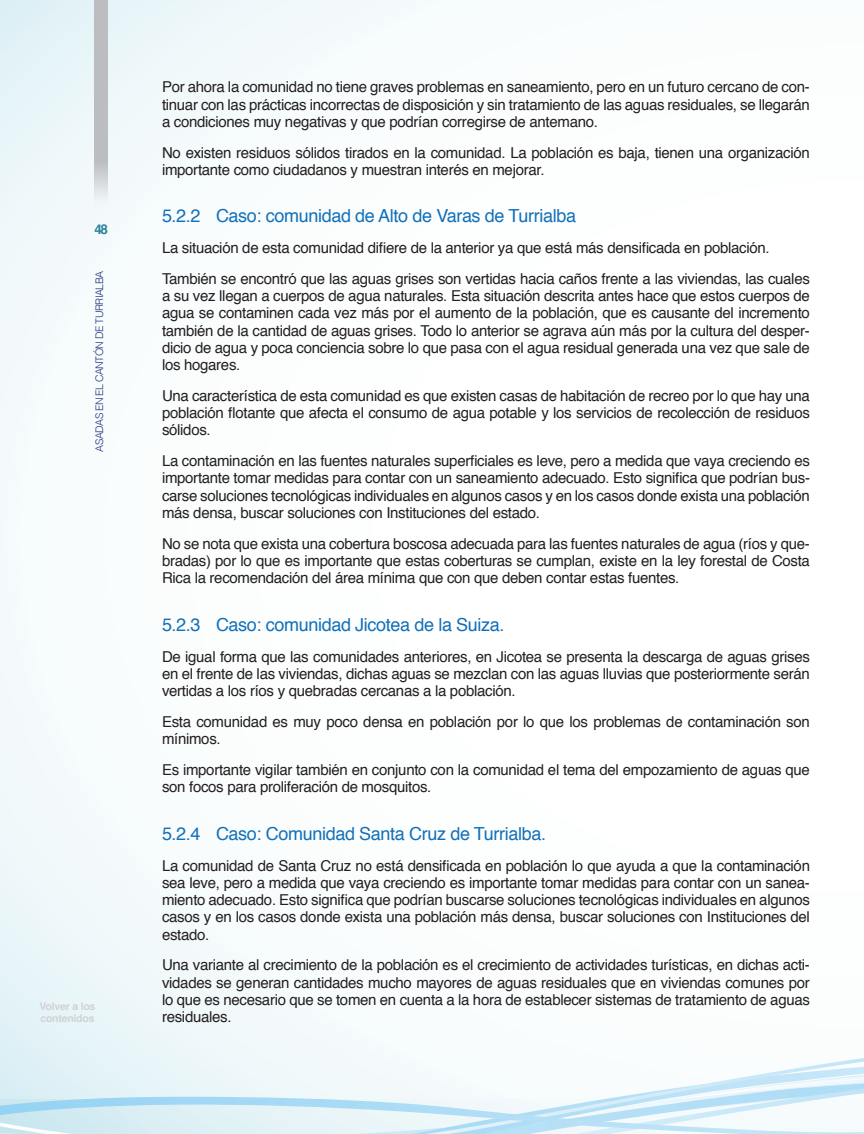
<style>
.page{position:relative;width:864px;height:1134px;background:#fff}
.page>*{position:absolute;margin:0;border:0;box-sizing:border-box;transform-origin:0 0}
.t1{font:18px "Helvetica";letter-spacing:-.02em;color:#1270b9}
.t2{font:15px/17.2px "Helvetica";letter-spacing:-.02em;color:#231f20;text-align:justify}
.t3{font:700 13.5px "Helvetica";color:#2d849b}
.t4{font:300 10.5px "Helvetica";letter-spacing:-.05em;color:#253980}
.t5{font:700 10.5px/12.1px "Helvetica";letter-spacing:-.02em;color:#d1d2d4}
</style>
<div class="page">
<div style="left:0;top:0;width:864px;height:1134px;background:linear-gradient(to right,#f4fafb,#fff)"></div>
<svg style="left:0;top:1058px;width:864px;height:9px"></svg>
<svg style="left:0;top:1067px;width:864px;height:67px"></svg>
<svg style="left:94px;top:0;width:14px;height:206px;fill:#bcbdc0"></svg>
<p class="t3" style="left:94px;top:219px;width:15px">48</p>
<p class="t4" style="left:90px;top:452px;width:182px;rotate:-90deg">ASADAS EN EL CANTÓN DE TURRIALBA</p>
<p class="t5" style="left:40px;top:1000px;width:57px">Volver a los contenidos</p>
<p class="t2" style="left:162px;top:79px;width:649px">Por ahora la comunidad no tiene graves problemas en saneamiento, pero en un futuro cercano de con&shy;tinuar con las prácticas incorrectas de disposición y sin tratamiento de las aguas residuales, se llegarán a condiciones muy negativas y que podrían corregirse de antemano.</p>
<p class="t2" style="left:162px;top:144px;width:649px">No existen residuos sólidos tirados en la comunidad. La población es baja, tienen una organización importante como ciudadanos y muestran interés en mejorar.</p>
<p class="t1" style="left:162px;top:202px;width:416px">5.2.2 Caso: comunidad de Alto de Varas de Turrialba</p>
<p class="t2" style="left:162px;top:233px;width:649px;line-height:30.8px">La situación de esta comunidad difiere de la anterior ya que está más densificada en población.<br>También se encontró que las aguas grises son vertidas hacia caños frente a las viviendas, las cuales</p>
<p class="t2" style="left:162px;top:288px;width:649px">a su vez llegan a cuerpos de agua naturales. Esta situación descrita antes hace que estos cuerpos de agua se contaminen cada vez más por el aumento de la población, que es causante del incremento también de la cantidad de aguas grises. Todo lo anterior se agrava aún más por la cultura del desper&shy;dicio de agua y poca conciencia sobre lo que pasa con el agua residual generada una vez que sale de los hogares.</p>
<p class="t2" style="left:162px;top:388px;width:650px">Una característica de esta comunidad es que existen casas de habitación de recreo por lo que hay una población flotante que afecta el consumo de agua potable y los servicios de recolección de residuos sólidos.</p>
<p class="t2" style="left:162px;top:453px;width:650px">La contaminación en las fuentes naturales superficiales es leve, pero a medida que vaya creciendo es importante tomar medidas para contar con un saneamiento adecuado. Esto significa que podrían bus&shy;carse soluciones tecnológicas individuales en algunos casos y en los casos donde exista una población más densa, buscar soluciones con Instituciones del estado.</p>
<p class="t2" style="left:162px;top:535px;width:649px">No se nota que exista una cobertura boscosa adecuada para las fuentes naturales de agua (ríos y que&shy;bradas) por lo que es importante que estas coberturas se cumplan, existe en la ley forestal de Costa Rica la recomendación del área mínima que con que deben contar estas fuentes.</p>
<p class="t1" style="left:162px;top:611px;width:344px">5.2.3 Caso: comunidad Jicotea de la Suiza.</p>
<p class="t2" style="left:162px;top:648px;width:649px">De igual forma que las comunidades anteriores, en Jicotea se presenta la descarga de aguas grises en el frente de las viviendas, dichas aguas se mezclan con las aguas lluvias que posteriormente serán vertidas a los ríos y quebradas cercanas a la población.</p>
<p class="t2" style="left:162px;top:713px;width:649px">Esta comunidad es muy poco densa en población por lo que los problemas de contaminación son mínimos.</p>
<p class="t2" style="left:162px;top:761px;width:649px">Es importante vigilar también en conjunto con la comunidad el tema del empozamiento de aguas que son focos para proliferación de mosquitos.</p>
<p class="t1" style="left:162px;top:820px;width:386px">5.2.4 Caso: Comunidad Santa Cruz de Turrialba.</p>
<p class="t2" style="left:162px;top:857px;width:650px">La comunidad de Santa Cruz no está densificada en población lo que ayuda a que la contaminación sea leve, pero a medida que vaya creciendo es importante tomar medidas para contar con un sanea&shy;miento adecuado. Esto significa que podrían buscarse soluciones tecnológicas individuales en algunos casos y en los casos donde exista una población más densa, buscar soluciones con Instituciones del estado.</p>
<p class="t2" style="left:162px;top:957px;width:649px">Una variante al crecimiento de la población es el crecimiento de actividades turísticas, en dichas acti&shy;vidades se generan cantidades mucho mayores de aguas residuales que en viviendas comunes por lo que es necesario que se tomen en cuenta a la hora de establecer sistemas de tratamiento de aguas residuales.</p>
</div>
